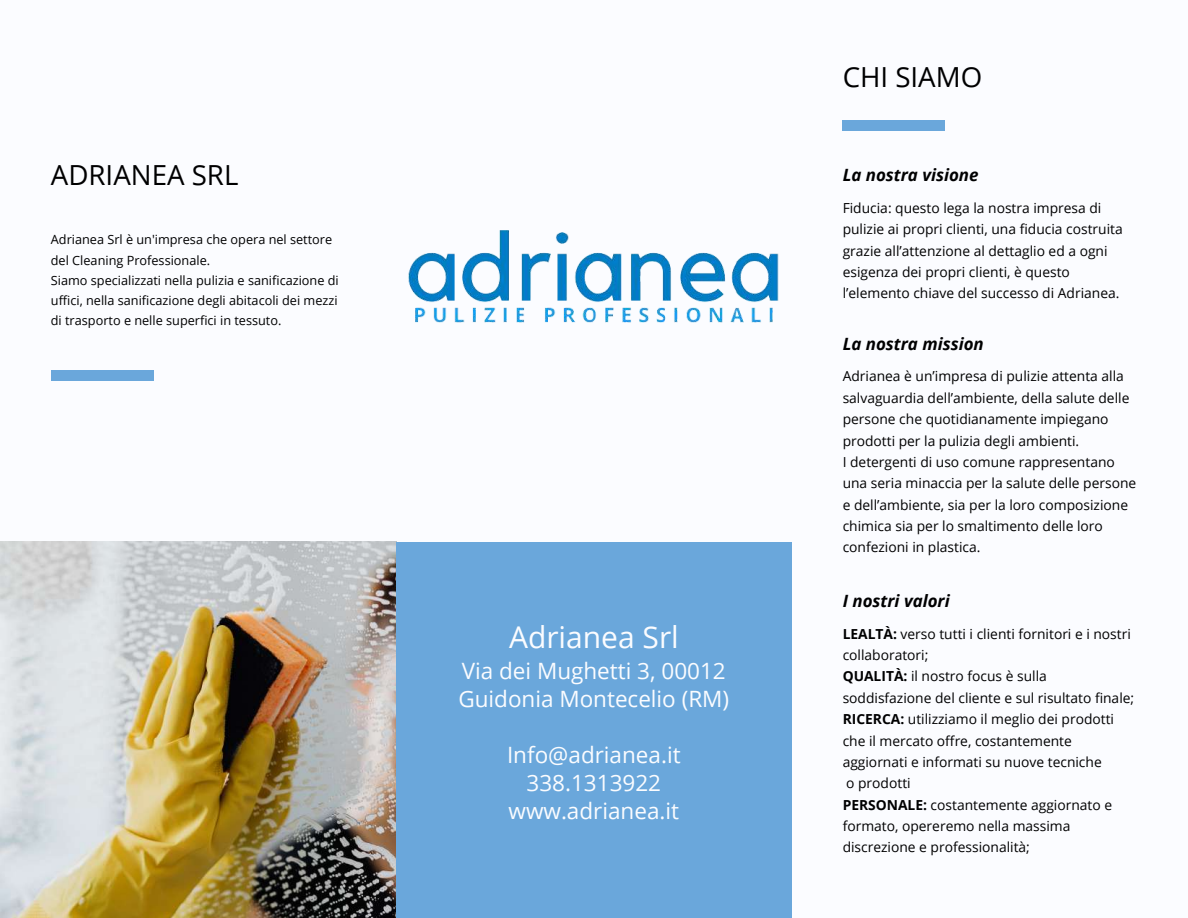
<style>
.page{position:relative;width:1188px;height:918px;background:#fbfcff}
.page>*{position:absolute;margin:0;border:0;box-sizing:border-box;transform-origin:0 0}
.t1{font:30px "Open Sans";color:#fbfcff}
.t2{font:27.6px "Open Sans";color:#000}
.t3{font:22.5px/28.2px "Open Sans";color:#fbfcff}
.t4{font:italic 700 16.95px "Open Sans";color:#000}
.t5{font:13.8px/21.3px "Open Sans";color:#000}
.t6{font:12.75px/20.2px "Open Sans";color:#000}
.s1{font-weight:700}
</style>
<div class="page">
<img style="left:0;top:542px;width:396px;height:376px">
<div style="left:396px;top:542px;width:396px;height:376px;background:#6aa7db"></div>
<div style="left:51px;top:370px;width:102px;height:10px;background:#6aa7db"></div>
<div style="left:843px;top:120px;width:102px;height:11px;background:#6aa7db"></div>
<img style="left:408px;top:230px;width:371px;height:93px">
<h2 class="t2" style="left:51px;top:156px;width:189px">ADRIANEA SRL</h2>
<p class="t6" style="left:51px;top:229px;width:289px">Adrianea Srl è un'impresa che opera nel settore del Cleaning Professionale.<br>Siamo specializzati nella pulizia e sanificazione di uffici, nella sanificazione degli abitacoli dei mezzi di trasporto e nelle superfici in tessuto.</p>
<h1 class="t1" style="left:509px;top:616px;width:171px">Adrianea Srl</h1>
<h3 class="t3" style="left:458px;top:656px;width:272px">Via dei Mughetti 3, 00012<br>Guidonia Montecelio (RM)</h3>
<h3 class="t3" style="left:507px;top:740px;width:175px;text-align:center">Info@adrianea.it<br>338.1313922 www.adrianea.it</h3>
<h2 class="t2" style="left:843px;top:57px;width:141px">CHI SIAMO</h2>
<p class="t4" style="left:843px;top:163px;width:137px">La nostra visione</p>
<p class="t5" style="left:843px;top:197px;width:282px">Fiducia: questo lega la nostra impresa di pulizie ai propri clienti, una fiducia costruita grazie all’attenzione al dettaglio ed a ogni esigenza dei propri clienti, è questo l’elemento chiave del successo di Adrianea.</p>
<p class="t4" style="left:843px;top:331px;width:143px">La nostra mission</p>
<p class="t5" style="left:843px;top:365px;width:295px">Adrianea è un’impresa di pulizie attenta alla salvaguardia dell’ambiente, della salute delle persone che quotidianamente impiegano prodotti per la pulizia degli ambienti.<br>I detergenti di uso comune rappresentano una seria minaccia per la salute delle persone e dell’ambiente, sia per la loro composizione chimica sia per lo smaltimento delle loro confezioni in plastica.</p>
<p class="t4" style="left:843px;top:589px;width:109px">I nostri valori</p>
<p class="t5" style="left:843px;top:623px;width:293px"><span class="s1">LEALTÀ:</span> verso tutti i clienti fornitori e i nostri collaboratori;<br><span class="s1">QUALITÀ:</span> il nostro focus è sulla soddisfazione del cliente e sul risultato finale; <span class="s1">RICERCA:</span> utilizziamo il meglio dei prodotti che il mercato offre, costantemente aggiornati e informati su nuove tecniche<br>o prodotti<br><span class="s1">PERSONALE:</span> costantemente aggiornato e formato, opereremo nella massima discrezione e professionalità;</p>
</div>
